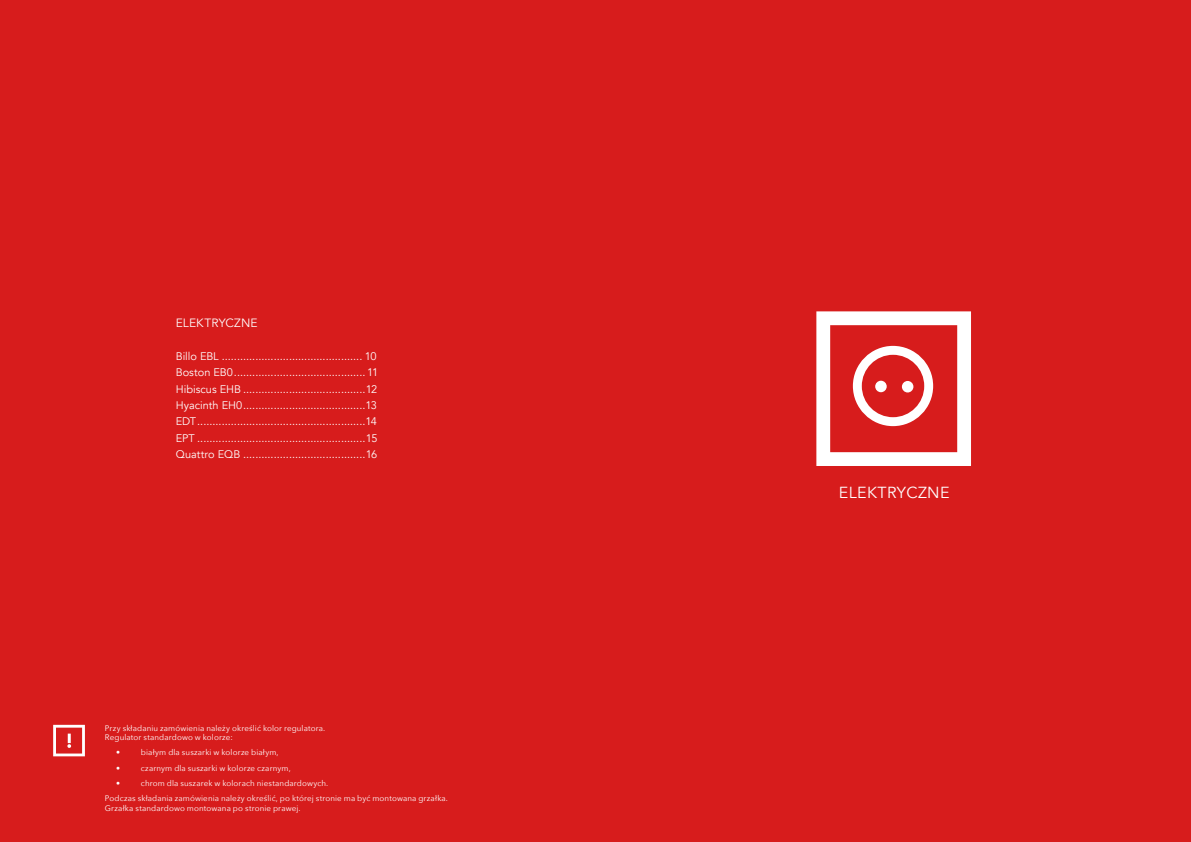
<style>
.page{position:relative;width:1191px;height:842px;background:#d71c1c}
.page>*{position:absolute;margin:0;border:0;box-sizing:border-box;transform-origin:0 0}
.t1{font:16px "Avenir";letter-spacing:.025em;color:#fff}
.t2{font:12px "Avenir";letter-spacing:.01em;color:#fff}
.t3{font:11px/16.4px "Avenir";color:#fff}
.t4{font:8px/9.6px "Avenir Next";letter-spacing:.015em;color:#fff}
</style>
<div class="page">
<svg style="left:53px;top:725px;width:32px;height:31px"></svg>
<svg style="left:816px;top:311px;width:155px;height:155px"></svg>
<p class="t2" style="left:176px;top:316px;width:83px">ELEKTRYCZNE</p>
<p class="t3" style="left:176px;top:348px;width:204px">Billo EBL .............................................. 10<br>Boston EB0........................................... 11<br>Hibiscus EHB ........................................12<br>Hyacinth EH0........................................13<br>EDT.......................................................14<br>EPT .......................................................15<br>Quattro EQB ........................................16</p>
<p class="t4" style="left:105px;top:722px;width:222px">Przy składaniu zamówienia należy określić kolor regulatora.<br>Regulator standardowo w kolorze:</p>
<p class="t4" style="left:116px;top:747px;width:5px">•</p>
<p class="t4" style="left:141px;top:747px;width:139px">białym dla suszarki w kolorze białym,</p>
<p class="t4" style="left:116px;top:763px;width:5px">•</p>
<p class="t4" style="left:141px;top:763px;width:151px">czarnym dla suszarki w kolorze czarnym,</p>
<p class="t4" style="left:116px;top:778px;width:5px">•</p>
<p class="t4" style="left:105px;top:775px;width:345px;line-height:15.3px;text-indent:36px">chrom dla suszarek w kolorach niestandardowych.<br>Podczas składania zamówienia należy określić, po której stronie ma być montowana grzałka.</p>
<p class="t4" style="left:105px;top:803px;width:197px">Grzałka standardowo montowana po stronie prawej.</p>
<h1 class="t1" style="left:839px;top:483px;width:112px">ELEKTRYCZNE</h1>
</div>
